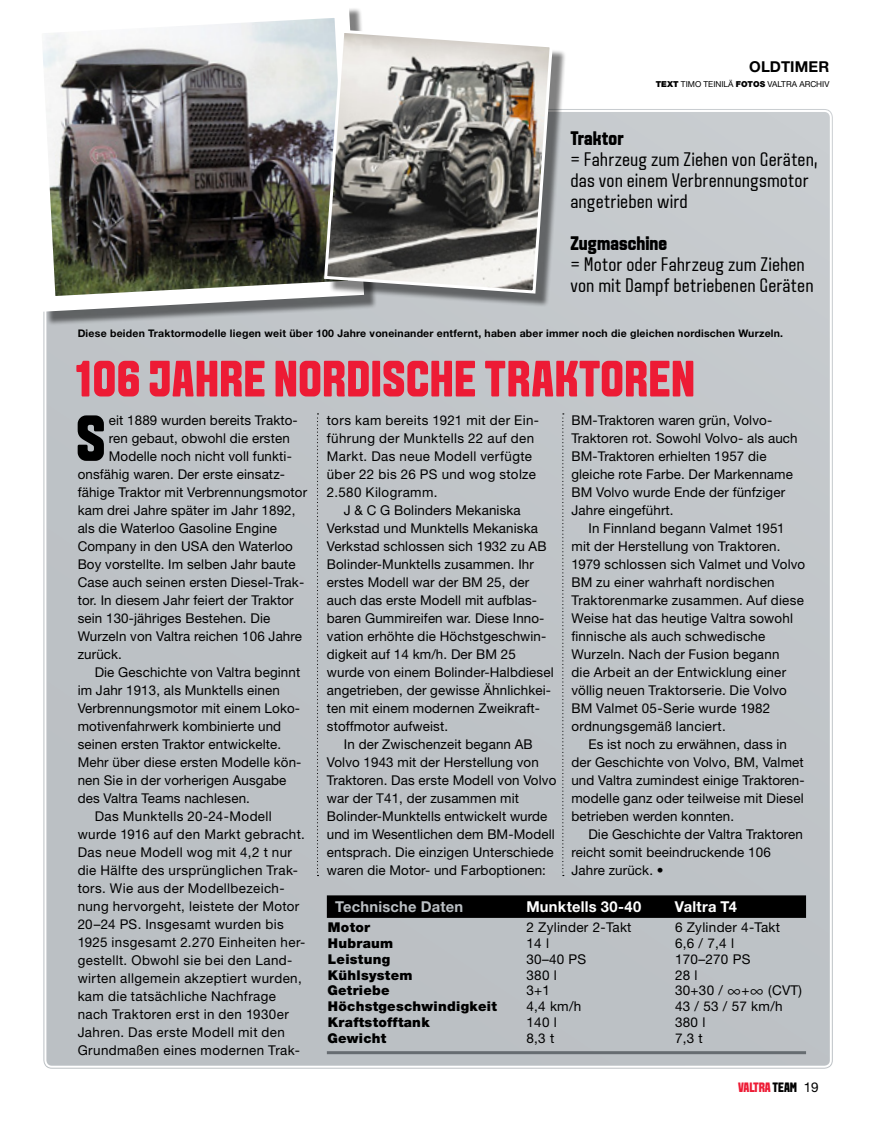
<style>
.page{position:relative;width:872px;height:1127px;background:#fff}
.page>*{position:absolute;margin:0;border:0;box-sizing:border-box;transform-origin:0 0}
.ANF_leipis_Helvetica{font:800 64.95px "VALTRA Aveny T";color:#000}
.Otsikko_33pt_pun_Ave{font:800 51px "VALTRA Aveny T";letter-spacing:.01em;color:#ed1b35}
.Äläys_Avent-T{font:19.5px/21px "VALTRA Aveny T";letter-spacing:.005em;color:#000}
.Äläys_Avent-T-2{font:800 19.5px "VALTRA Aveny T";letter-spacing:.005em;color:#000}
.Leipis_Helvetica{font:700 15px "Helvetica Neue LT Std";letter-spacing:.015em;color:#fff}
.Leipis_Helvetica-2{font:700 15px "Helvetica Neue LT Std";letter-spacing:.015em;color:#bbc0c4}
.t1{font:700 15px "Helvetica Neue LT Std";letter-spacing:.01em;color:#000}
.Leipis_SIS__Helvetic{font:13.5px/18px "Helvetica Neue LT Std";letter-spacing:.01em;color:#000}
.Leipis_SIS__Helvetic-2{font:13.5px/18px "Helvetica Neue LT Std";letter-spacing:.03em;color:#000}
.ANF_leipis_Helvetica-2{font:13.5px "Helvetica Neue LT Std";letter-spacing:.01em;color:#000}
.Kuvateksti_Helvetica{font:13.5px "Helvetica Neue LT Std";letter-spacing:.02em;color:#000}
.Kuvateksti_Helvetica-2{font:900 13.5px "Helvetica Neue LT Std";letter-spacing:.02em;color:#000}
.t2{font:800 13.5px "VALTRA Aveny T";letter-spacing:-.01em;color:#ed1b35}
.Kuvateksti_Helvetica-3{font:700 10.5px "Helvetica Neue LT Std";letter-spacing:.02em;color:#000}
.t3{font:8.25px "Helvetica Neue LT Std";color:#000}
.s1{font-weight:900}
.s2{font-size:18px}
.s3{color:#000}
.s4{font-family:"Helvetica Neue LT Std";font-weight:400;color:#000}
</style>
<div class="page">
<div style="left:43px;top:109px;width:790px;height:959px;background:#bbc0c4;border-radius:9px"></div>
<svg style="left:317px;top:413px;width:1px;height:463px"></svg>
<svg style="left:562px;top:413px;width:2px;height:463px"></svg>
<svg style="left:43px;top:8px;width:323px;height:312px"></svg>
<div style="left:329px;top:35px;width:237px;height:272px;background:#000;opacity:.5"></div>
<svg style="left:322px;top:28px;width:232px;height:267px;background:#908f8b"></svg>
<div style="left:327px;top:895px;width:479px;height:23px;background:#000"></div>
<hr style="left:327px;top:1051px;width:479px;height:3px;background:#666c71">
<p class="t1" style="left:749px;top:57px;width:82px">OLDTIMER</p>
<p class="t3" style="left:655px;top:79px;width:175px"><span class="s1">TEXT</span> TIMO TEINILÄ <span class="s1">FOTOS</span> VALTRA ARCHIV</p>
<p class="Äläys_Avent-T-2" style="left:570px;top:125px;width:55px">Traktor</p>
<p class="Äläys_Avent-T" style="left:570px;top:148px;width:249px">= Fahrzeug zum Ziehen von Geräten, das von einem Verbrennungsmotor angetrieben wird</p>
<p class="Äläys_Avent-T-2" style="left:570px;top:230px;width:98px">Zugmaschine</p>
<p class="Äläys_Avent-T" style="left:570px;top:253px;width:245px">= Motor oder Fahrzeug zum Ziehen von mit Dampf betriebenen Geräten</p>
<p class="Kuvateksti_Helvetica-3" style="left:78px;top:326px;width:707px">Diese beiden Traktormodelle liegen weit über 100 Jahre voneinander entfernt, haben aber immer noch die gleichen nordischen Wurzeln.</p>
<p class="Otsikko_33pt_pun_Ave" style="left:76px;top:345px;width:621px">106 JAHRE NORDISCHE TRAKTOREN</p>
<p class="ANF_leipis_Helvetica" style="left:76px;top:396px;width:31px">S</p>
<p class="ANF_leipis_Helvetica-2" style="left:109px;top:412px;width:190px">eit 1889 wurden bereits Trakto-</p>
<p class="ANF_leipis_Helvetica-2" style="left:109px;top:430px;width:182px">ren gebaut, obwohl die ersten</p>
<p class="ANF_leipis_Helvetica-2" style="left:109px;top:448px;width:184px">Modelle noch nicht voll funkti-</p>
<p class="ANF_leipis_Helvetica-2" style="left:78px;top:466px;width:208px">onsfähig waren. Der erste einsatz-</p>
<p class="ANF_leipis_Helvetica-2" style="left:78px;top:484px;width:231px">fähige Traktor mit Verbrennungsmotor</p>
<p class="ANF_leipis_Helvetica-2" style="left:78px;top:502px;width:219px">kam drei Jahre später im Jahr 1892,</p>
<p class="ANF_leipis_Helvetica-2" style="left:78px;top:520px;width:201px">als die Waterloo Gasoline Engine</p>
<p class="ANF_leipis_Helvetica-2" style="left:78px;top:538px;width:217px">Company in den USA den Waterloo</p>
<p class="ANF_leipis_Helvetica-2" style="left:78px;top:556px;width:219px">Boy vorstellte. Im selben Jahr baute</p>
<p class="ANF_leipis_Helvetica-2" style="left:78px;top:574px;width:228px">Case auch seinen ersten Diesel-Trak-</p>
<p class="ANF_leipis_Helvetica-2" style="left:78px;top:592px;width:217px">tor. In diesem Jahr feiert der Traktor</p>
<p class="ANF_leipis_Helvetica-2" style="left:78px;top:610px;width:194px">sein 130-jähriges Bestehen. Die</p>
<p class="ANF_leipis_Helvetica-2" style="left:78px;top:628px;width:226px">Wurzeln von Valtra reichen 106 Jahre</p>
<p class="ANF_leipis_Helvetica-2" style="left:78px;top:646px;width:46px">zurück.</p>
<p class="Leipis_SIS__Helvetic" style="left:78px;top:663px;width:225px;text-indent:17px">Die Geschichte von Valtra beginnt im Jahr 1913, als Munktells einen Verbrennungsmotor mit einem Loko&shy;motivenfahrwerk kombinierte und seinen ersten Traktor entwickelte.<br>Mehr über diese ersten Modelle kön&shy;nen Sie in der vorherigen Ausgabe des Valtra Teams nachlesen.</p>
<p class="Leipis_SIS__Helvetic-2" style="left:78px;top:807px;width:229px;text-indent:17px">Das Munktells 20-24-Modell wurde 1916 auf den Markt gebracht.<br>Das neue Modell wog mit 4,2 t nur die Hälfte des ursprünglichen Trak&shy;tors. Wie aus der Modellbezeich&shy;nung hervorgeht, leistete der Motor 20–24 PS. Insgesamt wurden bis 1925 insgesamt 2.270 Einheiten her&shy;gestellt. Obwohl sie bei den Land&shy;wirten allgemein akzeptiert wurden, kam die tatsächliche Nachfrage nach Traktoren erst in den 1930er Jahren. Das erste Modell mit den Grundmaßen eines modernen Trak-</p>
<p class="Leipis_SIS__Helvetic-2" style="left:327px;top:411px;width:214px">tors kam bereits 1921 mit der Ein&shy;führung der Munktells 22 auf den<br>Markt. Das neue Modell verfügte über 22 bis 26 PS und wog stolze<br>2.580 Kilogramm.</p>
<p class="Leipis_SIS__Helvetic" style="left:327px;top:501px;width:228px;text-indent:17px">J &amp; C G Bolinders Mekaniska<br>Verkstad und Munktells Mekaniska<br>Verkstad schlossen sich 1932 zu AB<br>Bolinder-Munktells zusammen. Ihr erstes Modell war der BM 25, der auch das erste Modell mit aufblas&shy;baren Gummireifen war. Diese Inno&shy;vation erhöhte die Höchstgeschwin&shy;digkeit auf 14 km/h. Der BM 25 wurde von einem Bolinder-Halbdiesel angetrieben, der gewisse Ähnlichkei&shy;ten mit einem modernen Zweikraft&shy;stoffmotor aufweist.</p>
<p class="Leipis_SIS__Helvetic" style="left:327px;top:735px;width:231px;text-indent:17px">In der Zwischenzeit begann AB Volvo 1943 mit der Herstellung von Traktoren. Das erste Modell von Volvo war der T41, der zusammen mit Bolinder-Munktells entwickelt wurde und im Wesentlichen dem BM-Modell entsprach. Die einzigen Unterschiede waren die Motor- und Farboptionen:</p>
<p class="Leipis_SIS__Helvetic" style="left:571px;top:411px;width:228px">BM-Traktoren waren grün, Volvo-<br>Traktoren rot. Sowohl Volvo- als auch<br>BM-Traktoren erhielten 1957 die gleiche rote Farbe. Der Markenname<br>BM Volvo wurde Ende der fünfziger<br>Jahre eingeführt.</p>
<p class="Leipis_SIS__Helvetic" style="left:571px;top:519px;width:235px;text-indent:17px">In Finnland begann Valmet 1951 mit der Herstellung von Traktoren.<br>1979 schlossen sich Valmet und Volvo BM zu einer wahrhaft nordischen Traktorenmarke zusammen. Auf diese Weise hat das heutige Valtra sowohl finnische als auch schwedische Wurzeln. Nach der Fusion begann<br>die Arbeit an der Entwicklung einer völlig neuen Traktorserie. Die Volvo BM Valmet 05-Serie wurde 1982 ordnungsgemäß lanciert.</p>
<p class="Leipis_SIS__Helvetic" style="left:571px;top:735px;width:235px;text-indent:17px">Es ist noch zu erwähnen, dass in der Geschichte von Volvo, BM, Valmet und Valtra zumindest einige Traktoren&shy;modelle ganz oder teilweise mit Diesel betrieben werden konnten.</p>
<p class="Leipis_SIS__Helvetic" style="left:571px;top:825px;width:233px;text-indent:17px">Die Geschichte der Valtra Traktoren reicht somit beeindruckende 106<br>Jahre zurück. •</p>
<p class="Leipis_Helvetica-2" style="left:335px;top:898px;width:129px">Technische Daten</p>
<p class="Leipis_Helvetica" style="left:526px;top:898px;width:116px">Munktells 30-40</p>
<p class="Leipis_Helvetica" style="left:675px;top:898px;width:63px">Valtra T4</p>
<p class="Kuvateksti_Helvetica-2" style="left:328px;top:919px;width:44px">Motor</p>
<p class="Kuvateksti_Helvetica" style="left:526px;top:919px;width:107px">2 Zylinder 2-Takt</p>
<p class="Kuvateksti_Helvetica" style="left:675px;top:919px;width:107px">6 Zylinder 4-Takt</p>
<p class="Kuvateksti_Helvetica-2" style="left:328px;top:935px;width:67px">Hubraum</p>
<p class="Kuvateksti_Helvetica" style="left:526px;top:935px;width:24px">14 l</p>
<p class="Kuvateksti_Helvetica" style="left:675px;top:935px;width:60px">6,6 / 7,4 l</p>
<p class="Kuvateksti_Helvetica-2" style="left:328px;top:951px;width:64px">Leistung</p>
<p class="Kuvateksti_Helvetica" style="left:526px;top:951px;width:61px">30–40 PS</p>
<p class="Kuvateksti_Helvetica" style="left:675px;top:951px;width:77px">170–270 PS</p>
<p class="Kuvateksti_Helvetica-2" style="left:328px;top:967px;width:86px">Kühlsystem</p>
<p class="Kuvateksti_Helvetica" style="left:526px;top:967px;width:32px">380 l</p>
<p class="Kuvateksti_Helvetica" style="left:675px;top:967px;width:24px">28 l</p>
<p class="Kuvateksti_Helvetica-2" style="left:327px;top:982px;width:64px">Getriebe</p>
<p class="Kuvateksti_Helvetica" style="left:526px;top:982px;width:25px">3+1</p>
<p class="Kuvateksti_Helvetica" style="left:675px;top:982px;width:129px">30+30 / <span class="s2">∞</span>+<span class="s2">∞</span> (CVT)</p>
<p class="Kuvateksti_Helvetica-2" style="left:328px;top:998px;width:170px">Höchstgeschwindigkeit</p>
<p class="Kuvateksti_Helvetica" style="left:526px;top:998px;width:56px">4,4 km/h</p>
<p class="Kuvateksti_Helvetica" style="left:675px;top:998px;width:109px">43 / 53 / 57 km/h</p>
<p class="Kuvateksti_Helvetica-2" style="left:328px;top:1014px;width:103px">Kraftstofftank</p>
<p class="Kuvateksti_Helvetica" style="left:526px;top:1014px;width:32px">140 l</p>
<p class="Kuvateksti_Helvetica" style="left:675px;top:1014px;width:32px">380 l</p>
<p class="Kuvateksti_Helvetica-2" style="left:327px;top:1030px;width:61px">Gewicht</p>
<p class="Kuvateksti_Helvetica" style="left:526px;top:1030px;width:29px">8,3 t</p>
<p class="Kuvateksti_Helvetica" style="left:675px;top:1030px;width:29px">7,3 t</p>
<p class="t2" style="left:738px;top:1078px;width:82px">VALTRA <span class="s3">TEAM</span> <span class="s4">19</span></p>
</div>
